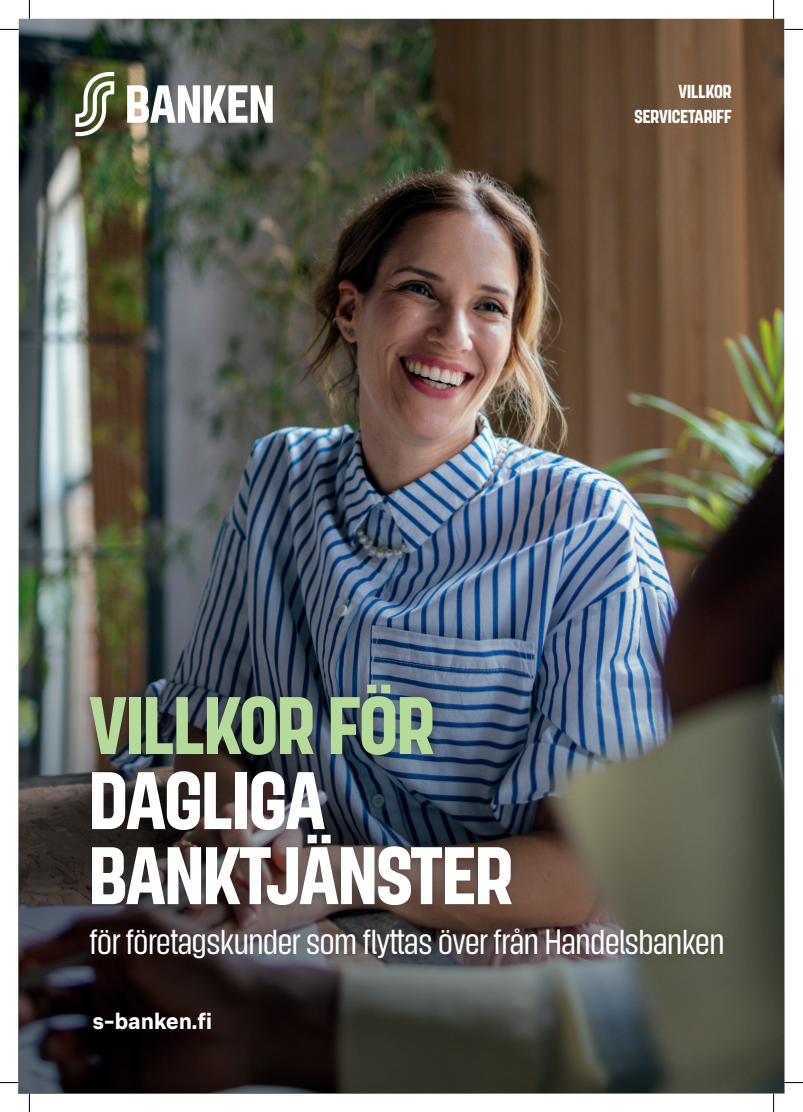
<style>
.page{position:relative;width:803px;height:1112px;background:#fff}
.page>*{position:absolute;margin:0;border:0;box-sizing:border-box;transform-origin:0 0}
.t1{font:700 81.25px/75px "S Bonus Display";letter-spacing:-.01em;color:#fff}
.t2{font:700 81.25px "S Bonus Display";letter-spacing:-.01em;color:#b6da9b}
.t3{font:500 35px "S Bonus Display";letter-spacing:-.01em;color:#fff}
.t4{font:700 21.75px "S Bonus UX";color:#fff}
.t5{font:700 18.75px/25px "S Bonus Display";color:#fff;text-align:right}
</style>
<div class="page">
<img style="left:19px;top:19px;width:765px;height:329px">
<svg style="left:75px;top:72px;width:39px;height:64px"></svg>
<svg style="left:127px;top:85px;width:146px;height:38px"></svg>
<img style="left:19px;top:348px;width:765px;height:744px">
<div style="left:80px;top:674px;width:653px;height:294px;background:#231f20;opacity:.4"></div>
<svg style="left:0;top:29px;width:19px;height:1px"></svg>
<svg style="left:784px;top:29px;width:19px;height:1px"></svg>
<svg style="left:0;top:1081px;width:19px;height:2px"></svg>
<svg style="left:784px;top:1081px;width:19px;height:2px"></svg>
<svg style="left:29px;top:0;width:1px;height:19px"></svg>
<svg style="left:29px;top:1092px;width:1px;height:19px"></svg>
<svg style="left:773px;top:0;width:1px;height:19px"></svg>
<svg style="left:773px;top:1092px;width:1px;height:19px"></svg>
<p class="t5" style="left:634px;top:79px;width:99px">VILLKOR<br>SERVICETARIFF</p>
<h1 class="t2" style="left:89px;top:675px;width:347px">VILLKOR FÖR</h1>
<h1 class="t1" style="left:89px;top:763px;width:425px">DAGLIGA<br>BANKTJÄNSTER</h1>
<p class="t3" style="left:89px;top:920px;width:637px">för företagskunder som flyttas över från Handelsbanken</p>
<p class="t4" style="left:93px;top:1006px;width:121px">s-banken.fi</p>
</div>
